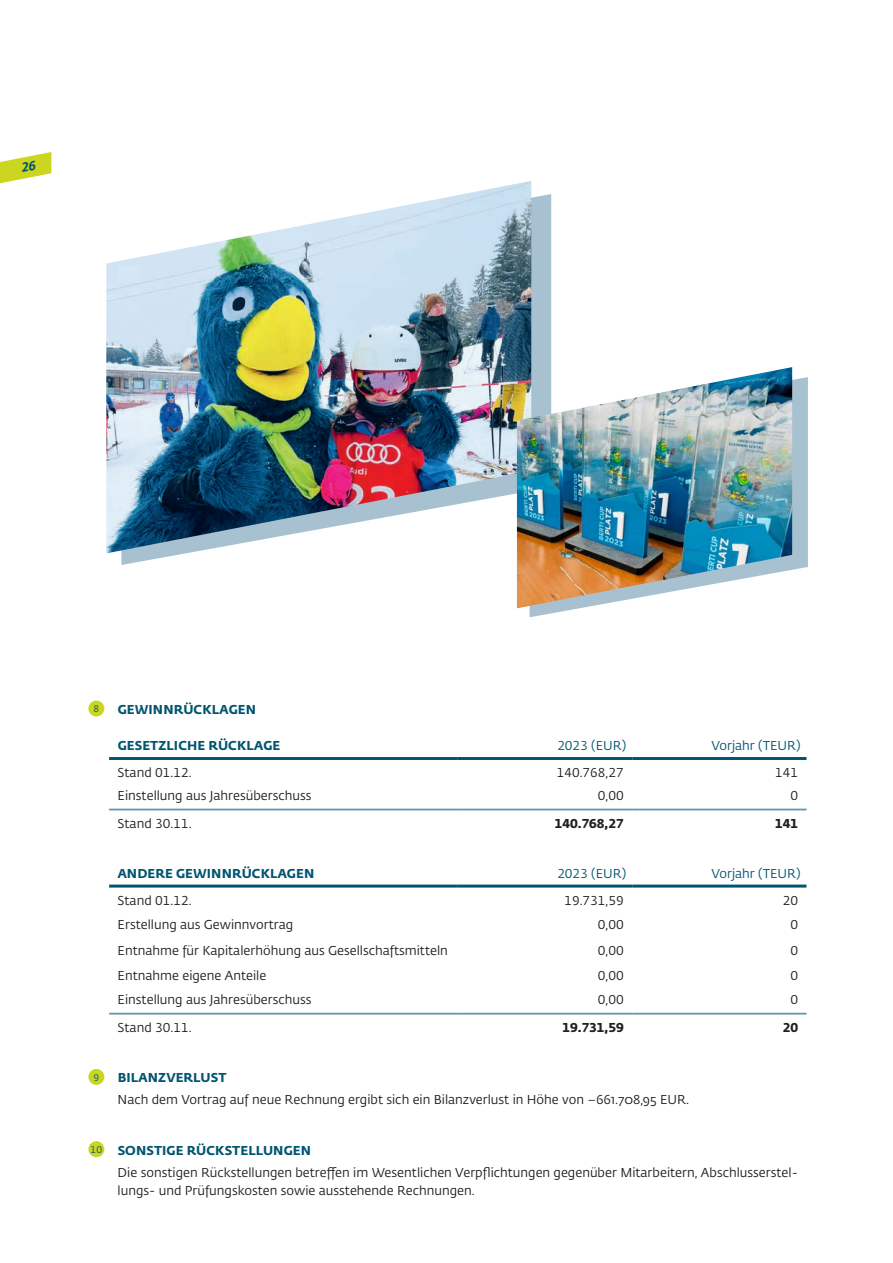
<style>
.page{position:relative;width:893px;height:1263px;background:#fff}
.page>*{position:absolute;margin:0;border:0;box-sizing:border-box;transform-origin:0 0}
.t1{font:12.75px/22px "Fedra Sans Std";color:#231f20}
.t2{font:700 12.75px "Fedra Sans Std";letter-spacing:.01em;color:#005571}
.t3{font:12.75px "Fedra Sans Std";color:#005571}
.t4{font:700 12.75px "Fedra Sans Std";color:#231f20}
.t5{font:9.6px "Fedra Sans Std";color:#005571}
.s1{font-size:9.6px;color:#005571}
.s2{font-weight:700;color:#005571}
</style>
<div class="page">
<hr style="left:109px;top:757px;width:349px;height:3px;background:#005571">
<hr style="left:458px;top:757px;width:174px;height:3px;background:#005571">
<hr style="left:632px;top:757px;width:174px;height:3px;background:#005571">
<hr style="left:109px;top:884px;width:349px;height:3px;background:#005571">
<hr style="left:458px;top:884px;width:174px;height:3px;background:#005571">
<hr style="left:632px;top:884px;width:174px;height:3px;background:#005571">
<hr style="left:109px;top:809px;width:349px;height:1px;background:#6495ac">
<hr style="left:458px;top:809px;width:174px;height:1px;background:#6495ac">
<hr style="left:632px;top:809px;width:174px;height:1px;background:#6495ac">
<hr style="left:109px;top:1013px;width:349px;height:1px;background:#6495ac">
<hr style="left:458px;top:1013px;width:174px;height:1px;background:#6495ac">
<hr style="left:632px;top:1013px;width:174px;height:1px;background:#6495ac">
<div style="left:88px;top:700px;width:16px;height:16px;background:#ccd51f;border-radius:50%"></div>
<div style="left:88px;top:1069px;width:16px;height:16px;background:#ccd51f;border-radius:50%"></div>
<div style="left:88px;top:1141px;width:16px;height:16px;background:#ccd51f;border-radius:50%"></div>
<svg style="left:121px;top:188px;width:430px;height:377px"></svg>
<img style="left:106px;top:181px;width:425px;height:372px">
<svg style="left:530px;top:373px;width:278px;height:245px"></svg>
<img style="left:517px;top:367px;width:275px;height:241px">
<svg style="left:0;top:152px;width:51px;height:32px"></svg>
<p class="t5" style="left:94px;top:703px;width:7px">8</p>
<p class="t2" style="left:118px;top:701px;width:140px">GEWINNRÜCKLAGEN</p>
<p class="t2" style="left:118px;top:737px;width:164px">GESETZLICHE RÜCKLAGE</p>
<p class="t3" style="left:557px;top:738px;width:70px">2023 (EUR)</p>
<p class="t3" style="left:711px;top:738px;width:91px">Vorjahr (TEUR)</p>
<p class="t1" style="left:118px;top:762px;width:75px">Stand 01.12.</p>
<p class="t1" style="left:557px;top:762px;width:68px">140.768,27</p>
<p class="t1" style="left:775px;top:762px;width:24px">141</p>
<p class="t1" style="left:118px;top:784px;width:195px">Einstellung aus Jahresüberschuss</p>
<p class="t1" style="left:598px;top:784px;width:27px">0,00</p>
<p class="t1" style="left:790px;top:784px;width:9px">0</p>
<p class="t1" style="left:118px;top:812px;width:75px">Stand 30.11.</p>
<p class="t4" style="left:555px;top:815px;width:70px">140.768,27</p>
<p class="t4" style="left:775px;top:815px;width:24px">141</p>
<p class="t2" style="left:118px;top:865px;width:198px">ANDERE GEWINNRÜCKLAGEN</p>
<p class="t3" style="left:557px;top:865px;width:70px">2023 (EUR)</p>
<p class="t3" style="left:711px;top:865px;width:91px">Vorjahr (TEUR)</p>
<p class="t1" style="left:118px;top:889px;width:75px">Stand 01.12.</p>
<p class="t1" style="left:564px;top:889px;width:61px">19.731,59</p>
<p class="t1" style="left:783px;top:889px;width:17px">20</p>
<p class="t1" style="left:118px;top:914px;width:177px">Erstellung aus Gewinnvortrag</p>
<p class="t1" style="left:598px;top:914px;width:27px">0,00</p>
<p class="t1" style="left:790px;top:914px;width:9px">0</p>
<p class="t1" style="left:118px;top:939px;width:332px">Entnahme für Kapitalerhöhung aus Gesellschaftsmitteln</p>
<p class="t1" style="left:598px;top:939px;width:27px">0,00</p>
<p class="t1" style="left:790px;top:939px;width:9px">0</p>
<p class="t1" style="left:118px;top:965px;width:150px">Entnahme eigene Anteile</p>
<p class="t1" style="left:598px;top:965px;width:27px">0,00</p>
<p class="t1" style="left:790px;top:965px;width:9px">0</p>
<p class="t1" style="left:118px;top:988px;width:195px">Einstellung aus Jahresüberschuss</p>
<p class="t1" style="left:598px;top:988px;width:27px">0,00</p>
<p class="t1" style="left:790px;top:988px;width:9px">0</p>
<p class="t1" style="left:118px;top:1016px;width:75px">Stand 30.11.</p>
<p class="t4" style="left:562px;top:1019px;width:63px">19.731,59</p>
<p class="t4" style="left:783px;top:1019px;width:17px">20</p>
<p class="t5" style="left:94px;top:1071px;width:7px">9</p>
<p class="t2" style="left:118px;top:1070px;width:110px">BILANZVERLUST</p>
<p class="t1" style="left:118px;top:1089px;width:573px">Nach dem Vortrag auf neue Rechnung ergibt sich ein Bilanzverlust in Höhe von –661.708,95 EUR.</p>
<p class="t1" style="left:118px;top:1139px;width:682px;text-indent:-27px"><span class="s1">10</span> <span class="s2">SONSTIGE RÜCKSTELLUNGEN<br></span>Die sonstigen Rückstellungen betreffen im Wesentlichen Verpflichtungen gegenüber Mitarbeitern, Abschlusserstel-</p>
<p class="t1" style="left:118px;top:1179px;width:359px">lungs- und Prüfungskosten sowie ausstehende Rechnungen.</p>
</div>
